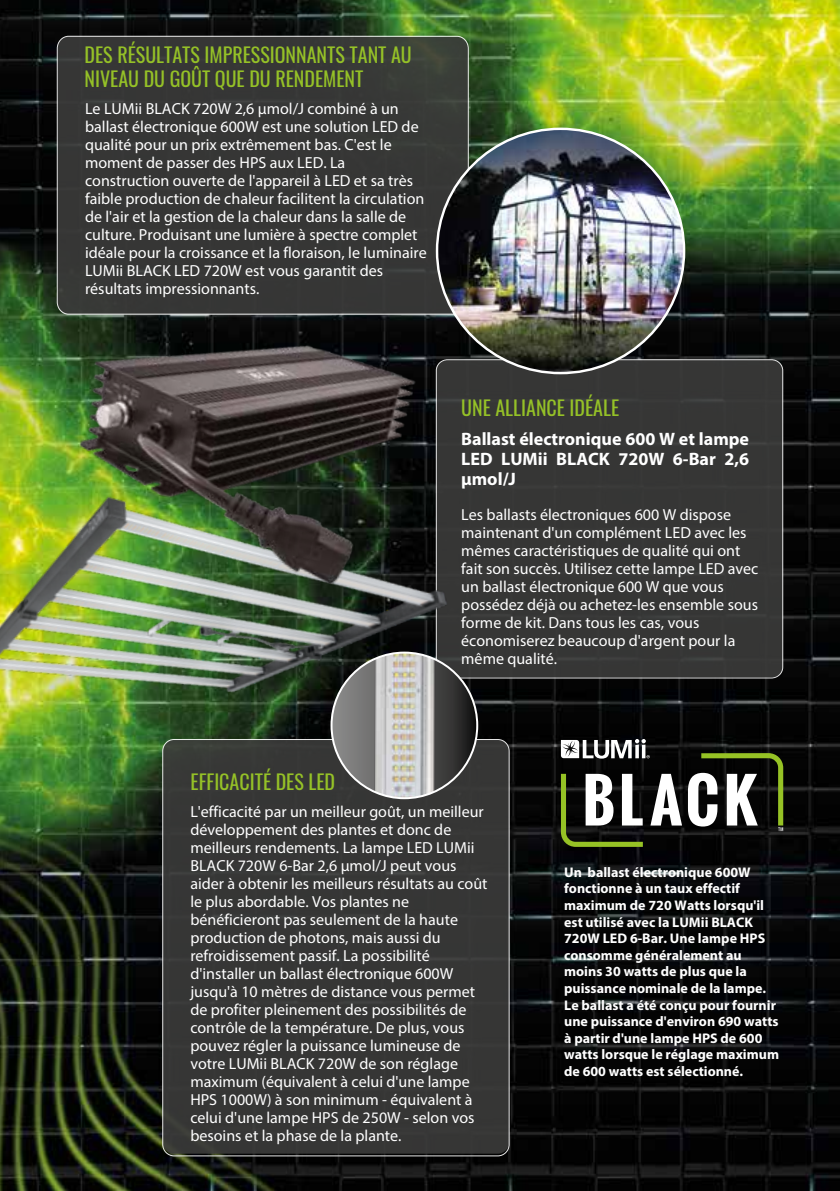
<style>
.page{position:relative;width:840px;height:1191px;background:#fff}
.page>*{position:absolute;margin:0;border:0;box-sizing:border-box;transform-origin:0 0}
.t1{font:20px/24px "Oswald";color:#95c127}
.t2{font:700 18px/20px "Myriad Pro";color:#fff;text-align:justify}
.t3{font:16px/18px "Myriad Pro";color:#fff}
.t4{font:700 14px/16.6px "Myriad Pro";color:#fff}
</style>
<div class="page">
<img style="left:0;top:0;width:839px;height:1191px">
<div style="left:57px;top:37px;width:411px;height:277px;background:#3c3c3b;border-radius:12px"></div>
<div style="left:436px;top:360px;width:346px;height:317px;background:#3c3c3b;border-radius:11px"></div>
<div style="left:163px;top:739px;width:346px;height:414px;background:#3c3c3b;border-radius:11px"></div>
<svg style="left:560px;top:774px;width:82px;height:73px"></svg>
<svg style="left:650px;top:774px;width:31px;height:51px"></svg>
<svg style="left:560px;top:739px;width:89px;height:19px"></svg>
<svg style="left:687px;top:753px;width:95px;height:78px"></svg>
<svg style="left:331px;top:652px;width:146px;height:146px"></svg>
<img style="left:369px;top:734px;width:72px;height:64px">
<img style="left:0;top:452px;width:458px;height:282px">
<img style="left:27px;top:247px;width:440px;height:371px">
<img style="left:437px;top:129px;width:246px;height:244px">
<p class="t1" style="left:85px;top:41px;width:328px">DES RÉSULTATS IMPRESSIONNANTS TANT AU<br>NIVEAU DU GOÛT QUE DU RENDEMENT</p>
<p class="t3" style="left:85px;top:100px;width:343px">Le LUMii BLACK 720W 2,6 µmol/J combiné à un ballast électronique 600W est une solution LED de qualité pour un prix extrêmement bas. C'est le moment de passer des HPS aux LED. La construction ouverte de l'appareil à LED et sa très faible production de chaleur facilitent la circulation de l'air et la gestion de la chaleur dans la salle de culture. Produisant une lumière à spectre complet idéale pour la croissance et la floraison, le luminaire LUMii BLACK LED 720W est vous garantit des résultats impressionnants.</p>
<p class="t1" style="left:461px;top:394px;width:159px">UNE ALLIANCE IDÉALE</p>
<p class="t2" style="left:461px;top:428px;width:289px">Ballast électronique 600 W et lampe LED LUMii BLACK 720W 6-Bar 2,6 µmol/J</p>
<p class="t3" style="left:461px;top:505px;width:298px">Les ballasts électroniques 600 W dispose maintenant d'un complément LED avec les mêmes caractéristiques de qualité qui ont fait son succès. Utilisez cette lampe LED avec un ballast électronique 600 W que vous possédez déjà ou achetez-les ensemble sous forme de kit. Dans tous les cas, vous économiserez beaucoup d'argent pour la même qualité.</p>
<p class="t1" style="left:190px;top:768px;width:146px">EFFICACITÉ DES LED</p>
<p class="t3" style="left:190px;top:802px;width:298px">L'efficacité par un meilleur goût, un meilleur développement des plantes et donc de meilleurs rendements. La lampe LED LUMii BLACK 720W 6-Bar 2,6 µmol/J peut vous aider à obtenir les meilleurs résultats au coût le plus abordable. Vos plantes ne bénéficieront pas seulement de la haute production de photons, mais aussi du refroidissement passif. La possibilité d'installer un ballast électronique 600W jusqu'à 10 mètres de distance vous permet de profiter pleinement des possibilités de contrôle de la température. De plus, vous pouvez régler la puissance lumineuse de votre LUMii BLACK 720W de son réglage maximum (équivalent à celui d'une lampe HPS 1000W) à son minimum - équivalent à celui d'une lampe HPS de 250W - selon vos besoins et la phase de la plante.</p>
<p class="t4" style="left:564px;top:863px;width:216px">Un ballast électronique 600W fonctionne à un taux effectif maximum de 720 Watts lorsqu'il est utilisé avec la LUMii BLACK<br>720W LED 6-Bar. Une lampe HPS consomme généralement au moins 30 watts de plus que la puissance nominale de la lampe.<br>Le ballast a été conçu pour fournir une puissance d'environ 690 watts à partir d'une lampe HPS de 600 watts lorsque le réglage maximum de 600 watts est sélectionné.</p>
</div>
